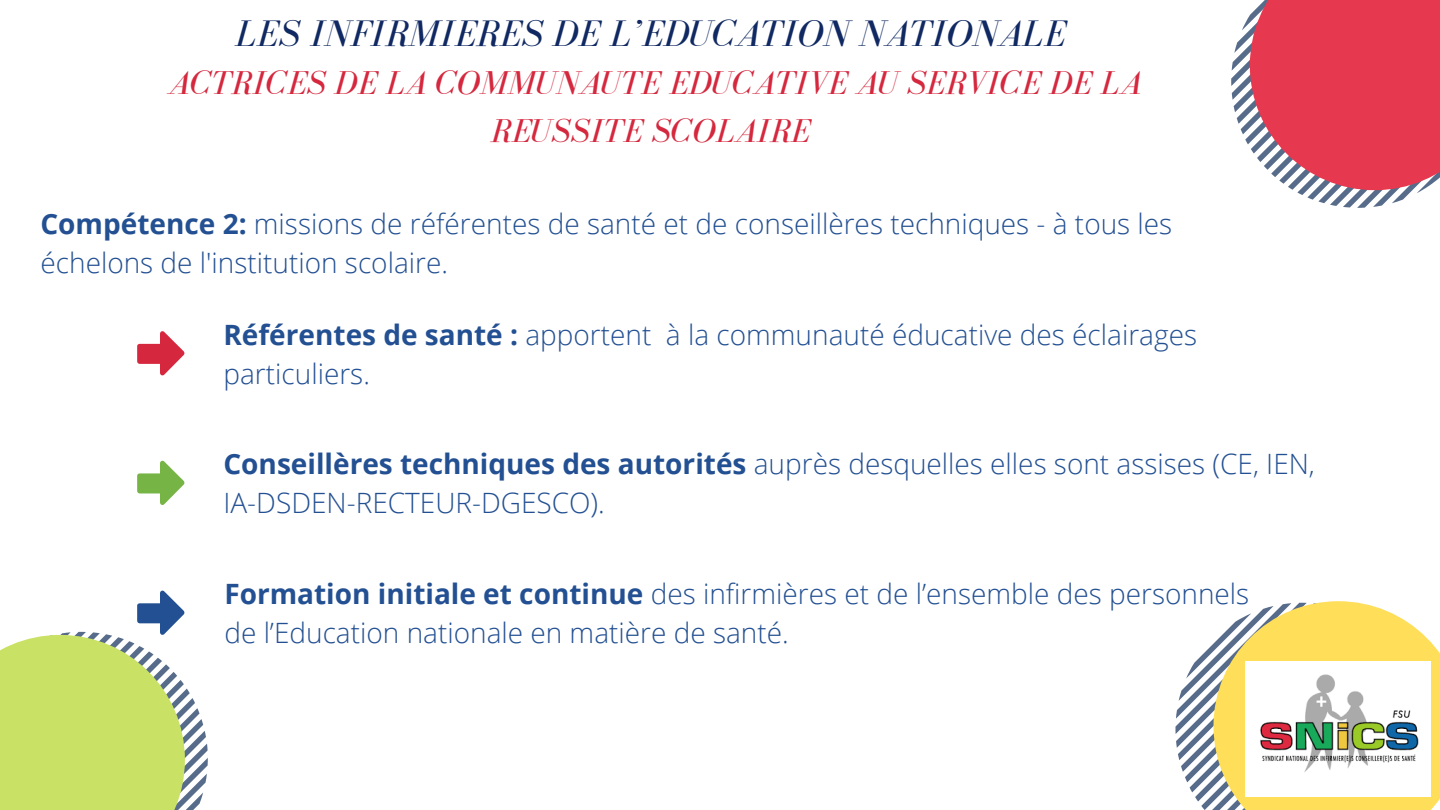
<style>
.page{position:relative;width:1440px;height:810px;background:#fff}
.page>*{position:absolute;margin:0;border:0;box-sizing:border-box;transform-origin:0 0}
.t1{font:italic 38px "Bodoni FLF";color:#102962}
.t2{font:italic 34px/48px "Bodoni FLF";color:#d5283e;text-align:center}
.t3{font:300 28px/39px "Open Sans";color:#235092}
.s1{font-weight:700}
</style>
<div class="page">
<svg style="left:1231px;top:0;width:209px;height:208px"></svg>
<svg style="left:1175px;top:644px;width:38px;height:166px"></svg>
<svg style="left:1213px;top:601px;width:227px;height:209px;fill:#ffde59"></svg>
<img style="left:1246px;top:662px;width:184px;height:135px">
<svg style="left:137px;top:331px;width:47px;height:44px"></svg>
<svg style="left:137px;top:461px;width:47px;height:44px"></svg>
<svg style="left:0;top:591px;width:208px;height:219px"></svg>
<h1 class="t1" style="left:235px;top:12px;width:832px">LES INFIRMIERES DE L’EDUCATION NATIONALE</h1>
<p class="t2" style="left:169px;top:59px;width:974px">ACTRICES DE LA COMMUNAUTE EDUCATIVE AU SERVICE DE LA<br>REUSSITE SCOLAIRE</p>
<p class="t3" style="left:40px;top:204px;width:1133px"><span class="s1">Compétence 2:</span> missions de référentes de santé et de conseillères techniques - à tous les échelons de l'institution scolaire.</p>
<p class="t3" style="left:223px;top:314px;width:975px"><span class="s1">Référentes de santé :</span> apportent à la communauté éducative des éclairages particuliers.</p>
<p class="t3" style="left:223px;top:444px;width:1093px"><span class="s1">Conseillères techniques des autorités</span> auprès desquelles elles sont assises (CE, IEN,<br>IA-DSDEN-RECTEUR-DGESCO).</p>
<p class="t3" style="left:224px;top:574px;width:1026px"><span class="s1">Formation initiale et continue</span> des infirmières et de l’ensemble des personnels de l’Education nationale en matière de santé.</p>
</div>
